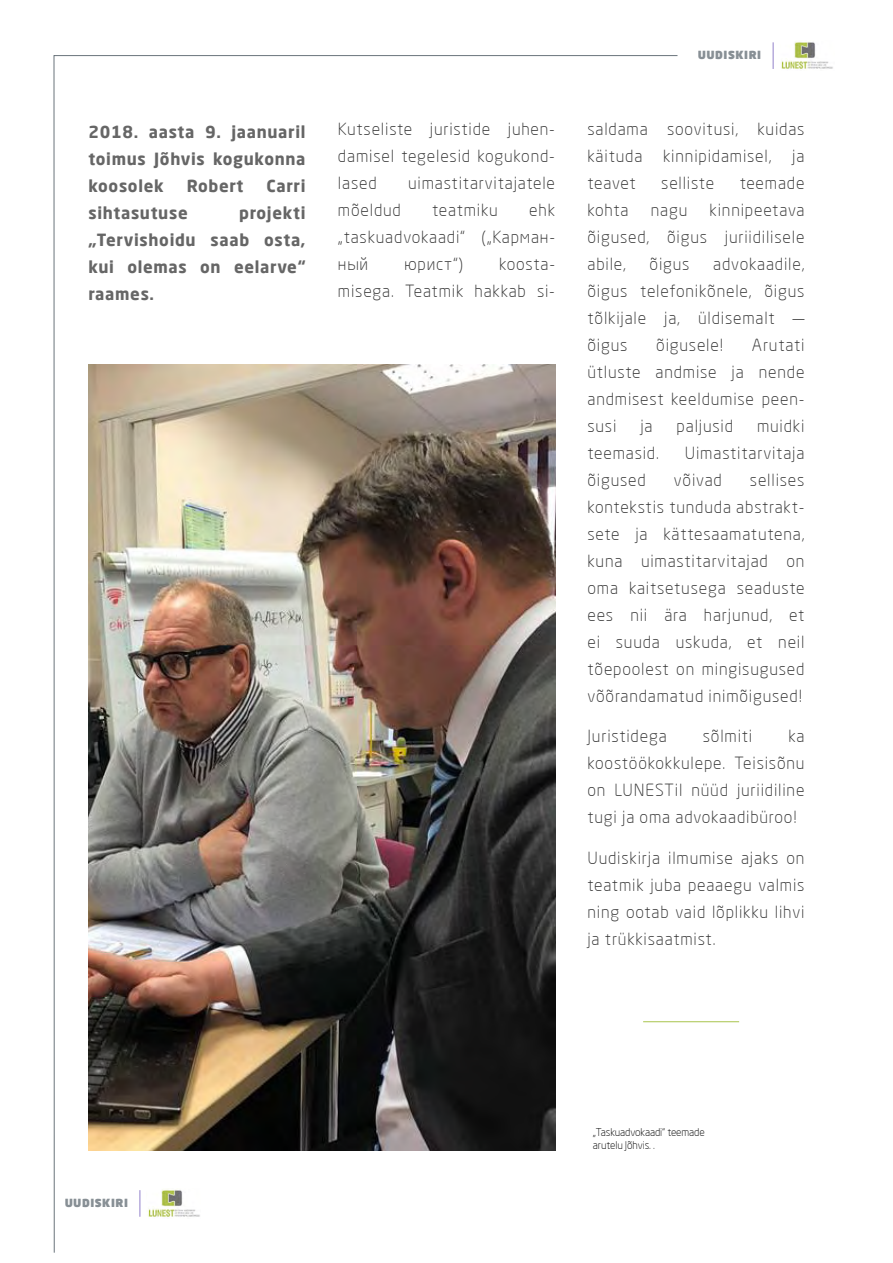
<style>
.page{position:relative;width:893px;height:1263px;background:#fff}
.page>*{position:absolute;margin:0;border:0;box-sizing:border-box;transform-origin:0 0}
.t1{font:300 16.5px/27px "Neo Sans Pro";letter-spacing:.05em;color:#333;text-align:justify}
.t2{font:700 16.5px/27px "Neo Sans Pro";letter-spacing:.04em;color:#666;text-align:justify}
.t3{font:900 10.95px "Neo Sans Pro";letter-spacing:.05em;color:#6a747b}
.t4{font:300 10.5px/12.6px "Neo Sans Pro";letter-spacing:-.01em;color:#000}
</style>
<div class="page">
<hr style="left:643px;top:1021px;width:96px;height:1px;background:#a8c44d">
<img style="left:781px;top:41px;width:52px;height:28px">
<svg style="left:773px;top:42px;width:1px;height:27px"></svg>
<img style="left:53px;top:55px;width:625px;height:1198px">
<p class="t2" style="left:88px;top:118px;width:218px">2018. aasta 9. jaanuaril toimus Jõhvis kogukonna koosolek</p>
<p class="t2" style="left:187px;top:172px;width:58px">Robert</p>
<p class="t2" style="left:266px;top:172px;width:41px">Carri</p>
<p class="t2" style="left:88px;top:199px;width:219px;text-indent:151px">projekti „Tervishoidu saab osta, kui olemas on eelarve“ raames.</p>
<p class="t2" style="left:88px;top:199px;width:101px">sihtasutuse</p>
<p class="t3" style="left:698px;top:48px;width:65px">UUDISKIRI</p>
<p class="t1" style="left:338px;top:115px;width:218px">Kutseliste juristide juhen&shy;damisel tegelesid kogukond&shy;lased</p>
<p class="t1" style="left:408px;top:169px;width:148px">uimastitarvitajatele</p>
<p class="t1" style="left:338px;top:196px;width:64px">mõeldud</p>
<p class="t1" style="left:432px;top:196px;width:67px">teatmiku</p>
<p class="t1" style="left:338px;top:196px;width:219px;text-indent:191px">ehk „taskuadvokaadi“ („Карман&shy;ный</p>
<p class="t1" style="left:338px;top:250px;width:219px;text-align:right">koosta-<br>misega. Teatmik hakkab si-</p>
<p class="t1" style="left:404px;top:250px;width:61px">юрист“)</p>
<p class="t1" style="left:587px;top:115px;width:219px">saldama soovitusi, kuidas käituda</p>
<p class="t1" style="left:663px;top:142px;width:110px">kinnipidamisel,</p>
<p class="t1" style="left:792px;top:142px;width:14px">ja</p>
<p class="t1" style="left:587px;top:169px;width:50px">teavet</p>
<p class="t1" style="left:661px;top:169px;width:54px">selliste</p>
<p class="t1" style="left:740px;top:169px;width:66px">teemade</p>
<p class="t1" style="left:587px;top:196px;width:43px">kohta</p>
<p class="t1" style="left:651px;top:196px;width:38px">nagu</p>
<p class="t1" style="left:587px;top:196px;width:219px;text-indent:122px">kinnipeetava õigused, õigus juriidilisele abile,</p>
<p class="t1" style="left:650px;top:250px;width:41px">õigus</p>
<p class="t1" style="left:587px;top:250px;width:219px;text-indent:126px">advokaadile, õigus telefonikõnele, õigus tõlkijale ja, üldisemalt — õigus</p>
<p class="t1" style="left:656px;top:331px;width:68px">õigusele!</p>
<p class="t1" style="left:587px;top:331px;width:219px;text-indent:165px">Arutati ütluste andmise ja nende andmisest keeldumise peen&shy;susi</p>
<p class="t1" style="left:640px;top:412px;width:14px">ja</p>
<p class="t1" style="left:677px;top:412px;width:58px">paljusid</p>
<p class="t1" style="left:757px;top:412px;width:49px">muidki</p>
<p class="t1" style="left:587px;top:439px;width:73px">teemasid.</p>
<p class="t1" style="left:685px;top:439px;width:121px">Uimastitarvitaja</p>
<p class="t1" style="left:587px;top:466px;width:60px">õigused</p>
<p class="t1" style="left:674px;top:466px;width:49px">võivad</p>
<p class="t1" style="left:587px;top:466px;width:219px;text-indent:162px">sellises kontekstis tunduda abstrakt&shy;sete ja kättesaamatutena, kuna uimastitarvitajad on oma kaitsetusega seaduste ees nii ära harjunud, et ei suuda uskuda, et neil tõepoolest on mingisugused võõrandamatud inimõigused!</p>
<p class="t1" style="left:587px;top:723px;width:81px">Juristidega</p>
<p class="t1" style="left:703px;top:723px;width:51px">sõlmiti</p>
<p class="t1" style="left:587px;top:723px;width:219px;text-indent:201px">ka koostöökokkulepe. Teisisõnu on LUNESTil nüüd juriidiline tugi ja oma advokaadibüroo!</p>
<p class="t1" style="left:587px;top:844px;width:219px">Uudiskirja ilmumise ajaks on teatmik juba peaaegu valmis ning ootab vaid lõplikku lihvi ja trükkisaatmist.</p>
<p class="t3" style="left:64px;top:1195px;width:65px">UUDISKIRI</p>
<p class="t4" style="left:593px;top:1126px;width:113px">„Taskuadvokaadi“ teemade arutelu Jõhvis. .</p>
</div>
